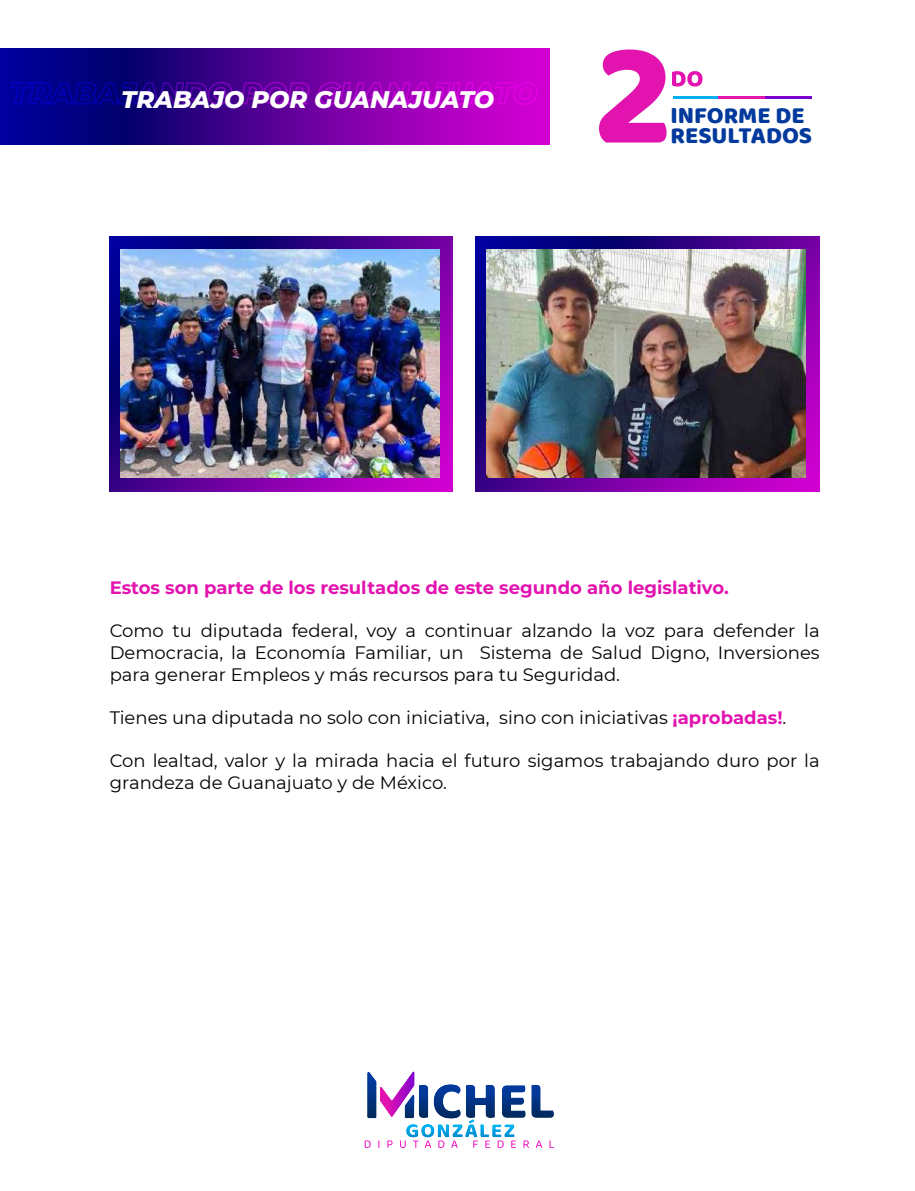
<style>
.page{position:relative;width:915px;height:1191px;background:#fff}
.page>*{position:absolute;margin:0;border:0;box-sizing:border-box;transform-origin:0 0}
.t1{font:italic 800 24px "Montserrat";color:#fff}
.t2{font:800 24px/20.4px "Baloo 2";color:#02399c}
.t3{font:18px/21.6px "Montserrat";color:#020202;text-align:justify}
.t4{font:700 18px "Montserrat";color:#e313b0}
.s1{font-weight:700;color:#e313b0}
</style>
<div class="page">
<svg style="left:364px;top:1071px;width:190px;height:77px"></svg>
<svg style="left:599px;top:50px;width:103px;height:92px"></svg>
<hr style="left:672px;top:97px;width:47px;height:2px;background:#00b0ef">
<hr style="left:717px;top:97px;width:47px;height:2px;background:#e313b0">
<hr style="left:764px;top:97px;width:47px;height:2px;background:#7c03cf">
<svg style="left:0;top:48px;width:549px;height:96px;background:#5a009d"></svg>
<svg style="left:10px;top:81px;width:223px;height:25px;background:#16008d"></svg>
<svg style="left:239px;top:81px;width:71px;height:25px;background:#6800a1"></svg>
<svg style="left:317px;top:81px;width:221px;height:25px;background:#af00c3"></svg>
<svg style="left:109px;top:236px;width:343px;height:255px;background:#5a079e"></svg>
<img style="left:120px;top:250px;width:319px;height:227px">
<svg style="left:475px;top:236px;width:343px;height:255px;background:#5a069b"></svg>
<img style="left:486px;top:250px;width:319px;height:227px">
<h1 class="t1" style="left:121px;top:86px;width:374px">TRABAJO POR GUANAJUATO</h1>
<h1 class="t2" style="left:670px;top:104px;width:143px">INFORME DE<br>RESULTADOS</h1>
<p class="t4" style="left:110px;top:580px;width:620px">Estos son parte de los resultados de este segundo año legislativo.</p>
<p class="t3" style="left:110px;top:621px;width:711px">Como tu diputada federal, voy a continuar alzando la voz para defender la Democracia, la Economía Familiar, un Sistema de Salud Digno, Inversiones para generar Empleos y más recursos para tu Seguridad.</p>
<p class="t3" style="left:110px;top:708px;width:678px">Tienes una diputada no solo con iniciativa, sino con iniciativas <span class="s1">¡aprobadas!</span>.</p>
<p class="t3" style="left:110px;top:751px;width:711px">Con lealtad, valor y la mirada hacia el futuro sigamos trabajando duro por la grandeza de Guanajuato y de México.</p>
</div>
